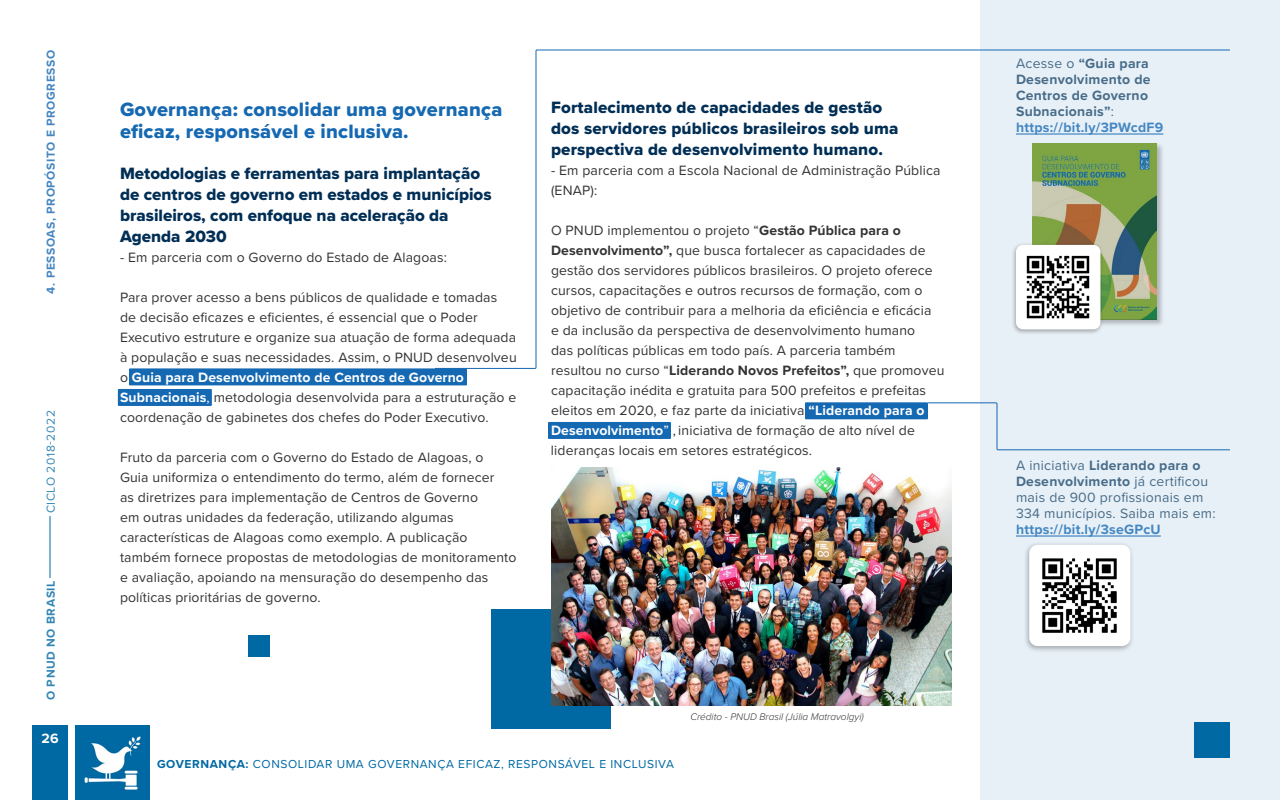
<style>
.page{position:relative;width:1280px;height:800px;background:#fff}
.page>*{position:absolute;margin:0;border:0;box-sizing:border-box;transform-origin:0 0}
.t1{font:20px/22px "Proxima Nova Extrabld";letter-spacing:.01em;color:#1568b2}
.t2{font:17px/21px "Proxima Nova Extrabld";color:#002e55}
.t3{font:14px/20px "Proxima Nova";letter-spacing:.01em;color:#333}
.t4{font:14px/16px "Proxima Nova";letter-spacing:.02em;color:#476c89}
.t5{font:700 14px/16px "Proxima Nova";letter-spacing:.02em;color:#476c89}
.t6{font:700 14px "Proxima Nova";letter-spacing:.02em;color:#4387c2}
.t7{font:700 14px "Proxima Nova";color:#fff}
.t8{font:12px "Proxima Nova";letter-spacing:.05em;color:#0069a3}
.t9{font:700 12px "Proxima Nova";letter-spacing:.05em;color:#4486c1}
.t10{font:12px "Proxima Nova";letter-spacing:.05em;color:#3387b5}
.t11{font:700 12px "Proxima Nova";letter-spacing:.05em;color:#3387b5}
.t12{font:italic 300 10px "Proxima Nova";color:#333}
.s1{font-weight:700;color:#fff}
.s2{color:#fff}
.s3{font-weight:700}
.s4{font-weight:400}
.s5{color:#4387c2}
</style>
<div class="page">
<div style="left:981px;top:0;width:299px;height:800px;background:#e8f0f7"></div>
<img style="left:75px;top:725px;width:75px;height:75px">
<div style="left:491px;top:610px;width:120px;height:119px;background:#0069a3"></div>
<div style="left:248px;top:635px;width:22px;height:22px;background:#0069a3"></div>
<div style="left:1194px;top:722px;width:36px;height:36px;background:#0069a3"></div>
<div style="left:548px;top:422px;width:123px;height:17px;background:#1568b2"></div>
<div style="left:805px;top:402px;width:123px;height:17px;background:#1568b2"></div>
<div style="left:118px;top:389px;width:94px;height:17px;background:#1568b2"></div>
<div style="left:129px;top:368px;width:338px;height:17px;background:#1568b2"></div>
<hr style="left:1016px;top:535px;width:145px;height:2px;background:#4387c2">
<svg style="left:434px;top:49px;width:796px;height:320px"></svg>
<svg style="left:927px;top:402px;width:303px;height:49px"></svg>
<div style="left:1023px;top:542px;width:112px;height:111px;background:#000;opacity:.3"></div>
<div style="left:1029px;top:545px;width:101px;height:101px;background:#fff;border-radius:8px"></div>
<img style="left:1042px;top:558px;width:75px;height:75px">
<img style="left:551px;top:467px;width:401px;height:239px">
<div style="left:1031px;top:142px;width:134px;height:185px;background:#000;opacity:.25"></div>
<img style="left:1032px;top:143px;width:125px;height:176px">
<div style="left:1011px;top:242px;width:93px;height:93px;background:#000;opacity:.3"></div>
<div style="left:1016px;top:245px;width:84px;height:84px;background:#fff;border-radius:7px"></div>
<img style="left:1026px;top:255px;width:64px;height:64px">
<hr style="left:50px;top:516px;width:1px;height:62px;background:#0069a3">
<div style="left:32px;top:725px;width:36px;height:75px;background:#0069a3"></div>
<p class="t9" style="left:42px;top:294px;width:245px;rotate:-90deg">4. PESSOAS, PROPÓSITO E PROGRESSO</p>
<p class="t10" style="left:42px;top:513px;width:105px;rotate:-90deg">CICLO 2018-2022</p>
<p class="t11" style="left:42px;top:700px;width:121px;rotate:-90deg">O PNUD NO BRASIL</p>
<p class="t7" style="left:41px;top:728px;width:19px">26</p>
<h1 class="t1" style="left:120px;top:98px;width:384px">Governança: consolidar uma governança eficaz, responsável e inclusiva.</h1>
<p class="t2" style="left:120px;top:162px;width:373px">Metodologias e ferramentas para implantação de centros de governo em estados e municípios brasileiros, com enfoque na aceleração da Agenda 2030</p>
<p class="t3" style="left:120px;top:247px;width:328px">- Em parceria com o Governo do Estado de Alagoas:</p>
<p class="t3" style="left:120px;top:287px;width:398px">Para prover acesso a bens públicos de qualidade e tomadas de decisão eficazes e eficientes, é essencial que o Poder Executivo estruture e organize sua atuação de forma adequada à população e suas necessidades. Assim, o PNUD desenvolveu o <span class="s1">Guia para Desenvolvimento de Centros de Governo Subnacionais</span><span class="s2">,</span> metodologia desenvolvida para a estruturação e coordenação de gabinetes dos chefes do Poder Executivo.</p>
<p class="t3" style="left:120px;top:447px;width:398px">Fruto da parceria com o Governo do Estado de Alagoas, o<br>Guia uniformiza o entendimento do termo, além de fornecer<br>as diretrizes para implementação de Centros de Governo<br>em outras unidades da federação, utilizando algumas características de Alagoas como exemplo. A publicação também fornece propostas de metodologias de monitoramento e avaliação, apoiando na mensuração do desempenho das políticas prioritárias de governo.</p>
<p class="t2" style="left:551px;top:97px;width:349px">Fortalecimento de capacidades de gestão dos servidores públicos brasileiros sob uma perspectiva de desenvolvimento humano.</p>
<p class="t3" style="left:551px;top:160px;width:391px">- Em parceria com a Escola Nacional de Administração Pública (ENAP):</p>
<p class="t3" style="left:551px;top:220px;width:395px">O PNUD implementou o projeto “<span class="s3">Gestão Pública para o Desenvolvimento”,</span> que busca fortalecer as capacidades de gestão dos servidores públicos brasileiros. O projeto oferece cursos, capacitações e outros recursos de formação, com o objetivo de contribuir para a melhoria da eficiência e eficácia<br>e da inclusão da perspectiva de desenvolvimento humano<br>das políticas públicas em todo país. A parceria também resultou no curso “<span class="s3">Liderando Novos Prefeitos”,</span> que promoveu capacitação inédita e gratuita para 500 prefeitos e prefeitas eleitos em 2020, e faz parte da iniciativa <span class="s1">“Liderando para o Desenvolvimento</span><span class="s2">”</span> , iniciativa de formação de alto nível de lideranças locais em setores estratégicos.</p>
<p class="t12" style="left:690px;top:709px;width:175px">Crédito - PNUD Brasil (Júlia Matravolgyi)</p>
<p class="t8" style="left:157px;top:755px;width:519px"><span class="s3">GOVERNANÇA:</span> CONSOLIDAR UMA GOVERNANÇA EFICAZ, RESPONSÁVEL E INCLUSIVA</p>
<p class="t5" style="left:1016px;top:55px;width:149px"><span class="s4">Acesse o</span> “Guia para<br>Desenvolvimento de<br>Centros de Governo<br>Subnacionais”<span class="s4">: </span><span class="s5">https://bit.ly/3PWcdF9</span></p>
<p class="t4" style="left:1016px;top:457px;width:201px">A iniciativa <span class="s3">Liderando para o<br>Desenvolvimento</span> já certificou mais de 900 profissionais em<br>334 municípios. Saiba mais em:</p>
<p class="t6" style="left:1016px;top:519px;width:146px">https://bit.ly/3seGPcU</p>
</div>
